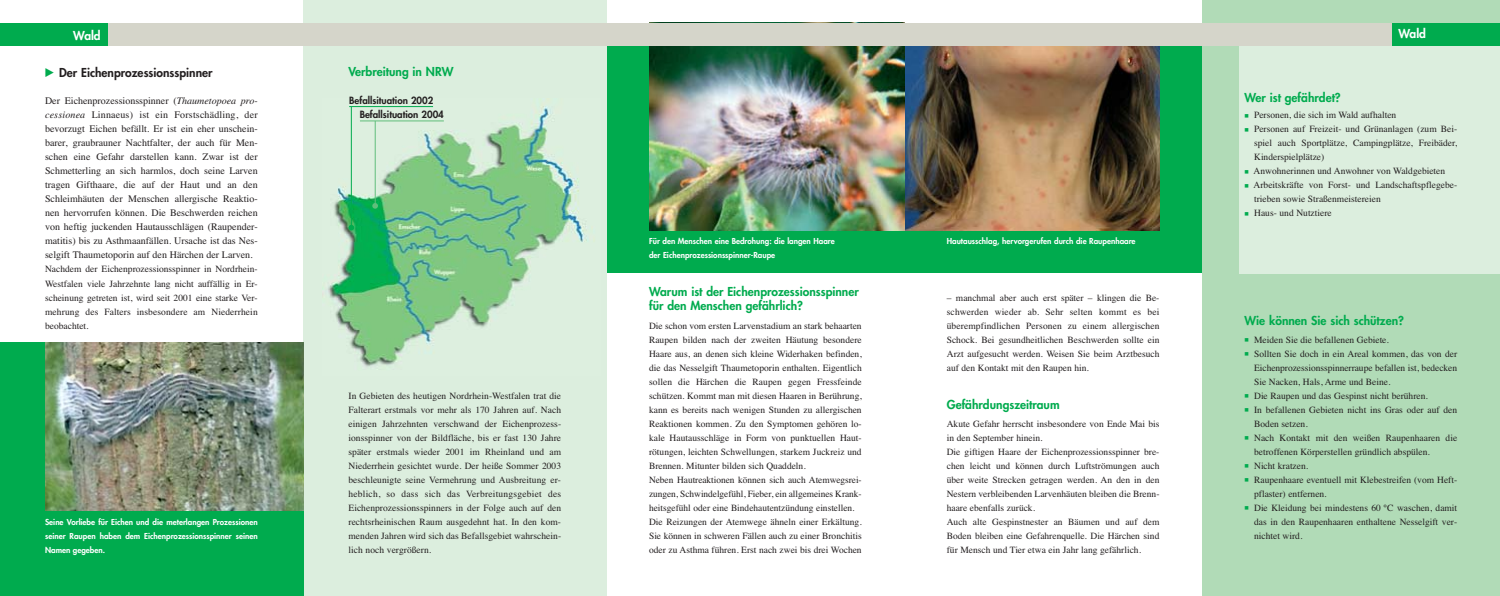
<style>
.page{position:relative;width:1500px;height:596px;background:#fff}
.page>*{position:absolute;margin:0;border:0;box-sizing:border-box;transform-origin:0 0}
.t1{font:800 12px/14px "Futura";color:#00ab4e}
.t2{font:800 12px "Futura";color:#231f20}
.t3{font:800 12px "Futura";color:#fff}
.t4{font:10px/14px "Times";color:#231f20;text-align:justify}
.t5{font:800 9.7px "Futura";color:#231f20}
.t6{font:9.5px/14px "Times";color:#231f20}
.t7{font:800 8px/14px "Futura";color:#fff;text-align:justify}
.s1{font-style:italic}
</style>
<div class="page">
<div style="left:1202px;top:0;width:298px;height:595px;background:#b1dbb7"></div>
<div style="left:606px;top:23px;width:596px;height:249px;background:#00ab4e"></div>
<img style="left:904px;top:45px;width:255px;height:185px">
<img style="left:649px;top:45px;width:255px;height:185px">
<div style="left:303px;top:0;width:303px;height:595px;background:#dceede"></div>
<div style="left:1239px;top:37px;width:261px;height:236px;background:#dceede"></div>
<div style="left:107px;top:23px;width:1393px;height:22px;background:#d5d5ca"></div>
<div style="left:0;top:342px;width:303px;height:253px;background:#00ab4e"></div>
<img style="left:328px;top:106px;width:259px;height:261px">
<img style="left:45px;top:342px;width:258px;height:168px">
<div style="left:0;top:23px;width:107px;height:22px;background:#00ab4e"></div>
<svg style="left:348px;top:225px;width:6px;height:5px"></svg>
<svg style="left:372px;top:203px;width:6px;height:5px"></svg>
<hr style="left:349px;top:106px;width:84px;height:1px;background:#00ab4e">
<hr style="left:360px;top:121px;width:84px;height:1px;background:#60be7b">
<div style="left:1392px;top:23px;width:108px;height:22px;background:#00ab4e"></div>
<hr style="left:351px;top:107px;width:1px;height:120px;background:#00ab4e">
<hr style="left:375px;top:121px;width:1px;height:83px;background:#60be7b">
<p class="t3" style="left:73px;top:29px;width:29px">Wald</p>
<p class="t2" style="left:59px;top:66px;width:155px">Der Eichenprozessionsspinner</p>
<p class="t4" style="left:45px;top:95px;width:214px">Der Eichenprozessionsspinner (<span class="s1">Thaumetopoea pro&shy;cessionea</span> Linnaeus) ist ein Forstschädling, der bevorzugt Eichen befällt. Er ist ein eher unschein&shy;barer, graubrauner Nachtfalter, der auch für Men&shy;schen eine Gefahr darstellen kann. Zwar ist der Schmetterling an sich harmlos, doch seine Larven tragen Gifthaare, die auf der Haut und an den Schleimhäuten der Menschen allergische Reaktio&shy;nen hervorrufen können. Die Beschwerden reichen von heftig juckenden Hautausschlägen (Raupender&shy;matitis) bis zu Asthmaanfällen. Ursache ist das Nes&shy;selgift Thaumetoporin auf den Härchen der Larven.</p>
<p class="t6" style="left:45px;top:263px;width:214px;text-align:justify">Nachdem der Eichenprozessionsspinner in Nordrhein-Westfalen viele Jahrzehnte lang nicht auffällig in Er&shy;scheinung getreten ist, wird seit 2001 eine starke Ver&shy;mehrung des Falters insbesondere am Niederrhein beobachtet.</p>
<p class="t7" style="left:45px;top:515px;width:214px">Seine Vorliebe für Eichen und die meterlangen Prozessionen seiner Raupen haben dem Eichenprozessionsspinner seinen Namen gegeben.</p>
<p class="t1" style="left:348px;top:66px;width:106px">Verbreitung in NRW</p>
<p class="t5" style="left:349px;top:96px;width:86px">Befallsituation 2002</p>
<p class="t5" style="left:360px;top:110px;width:86px">Befallsituation 2004</p>
<p class="t6" style="left:348px;top:389px;width:214px;text-align:justify">In Gebieten des heutigen Nordrhein-Westfalen trat die Falterart erstmals vor mehr als 170 Jahren auf. Nach einigen Jahrzehnten verschwand der Eichenprozess&shy;ionsspinner von der Bildfläche, bis er fast 130 Jahre später erstmals wieder 2001 im Rheinland und am Niederrhein gesichtet wurde. Der heiße Sommer 2003 beschleunigte seine Vermehrung und Ausbreitung er&shy;heblich, so dass sich das Verbreitungsgebiet des Eichenprozessionsspinners in der Folge auch auf den rechtsrheinischen Raum ausgedehnt hat. In den kom&shy;menden Jahren wird sich das Befallsgebiet wahrschein&shy;lich noch vergrößern.</p>
<p class="t7" style="left:649px;top:235px;width:187px">Für den Menschen eine Bedrohung: die langen Haare der Eichenprozessionsspinner-Raupe</p>
<p class="t1" style="left:649px;top:285px;width:211px">Warum ist der Eichenprozessionsspinner für den Menschen gefährlich?</p>
<p class="t6" style="left:649px;top:319px;width:214px">Die schon vom ersten Larvenstadium an stark behaarten Raupen bilden nach der zweiten Häutung besondere Haare aus, an denen sich kleine Widerhaken befinden, die das Nesselgift Thaumetoporin enthalten. Eigentlich sollen die Härchen die Raupen gegen Fressfeinde schützen. Kommt man mit diesen Haaren in Berührung, kann es bereits nach wenigen Stunden zu allergischen Reaktionen kommen. Zu den Symptomen gehören lo&shy;kale Hautausschläge in Form von punktuellen Haut&shy;rötungen, leichten Schwellungen, starkem Juckreiz und Brennen. Mitunter bilden sich Quaddeln.<br>Neben Hautreaktionen können sich auch Atemwegsrei&shy;zungen, Schwindelgefühl, Fieber, ein allgemeines Krank&shy;heitsgefühl oder eine Bindehautentzündung einstellen.<br>Die Reizungen der Atemwege ähneln einer Erkältung.<br>Sie können in schweren Fällen auch zu einer Bronchitis oder zu Asthma führen. Erst nach zwei bis drei Wochen</p>
<p class="t7" style="left:947px;top:235px;width:190px">Hautausschlag, hervorgerufen durch die Raupenhaare</p>
<p class="t6" style="left:947px;top:291px;width:214px;text-align:justify">– manchmal aber auch erst später – klingen die Be&shy;schwerden wieder ab. Sehr selten kommt es bei überempfindlichen Personen zu einem allergischen Schock. Bei gesundheitlichen Beschwerden sollte ein Arzt aufgesucht werden. Weisen Sie beim Arztbesuch auf den Kontakt mit den Raupen hin.</p>
<p class="t1" style="left:947px;top:398px;width:114px">Gefährdungszeitraum</p>
<p class="t6" style="left:947px;top:417px;width:214px">Akute Gefahr herrscht insbesondere von Ende Mai bis in den September hinein.<br>Die giftigen Haare der Eichenprozessionsspinner bre&shy;chen leicht und können durch Luftströmungen auch über weite Strecken getragen werden. An den in den Nestern verbleibenden Larvenhäuten bleiben die Brenn&shy;haare ebenfalls zurück.<br>Auch alte Gespinstnester an Bäumen und auf dem Boden bleiben eine Gefahrenquelle. Die Härchen sind für Mensch und Tier etwa ein Jahr lang gefährlich.</p>
<p class="t1" style="left:1244px;top:92px;width:98px">Wer ist gefährdet?</p>
<p class="t3" style="left:1398px;top:27px;width:29px">Wald</p>
<p class="t6" style="left:1253px;top:109px;width:205px">Personen, die sich im Wald aufhalten<br>Personen auf Freizeit- und Grünanlagen (zum Bei&shy;spiel auch Sportplätze, Campingplätze, Freibäder, Kinderspielplätze)<br>Anwohnerinnen und Anwohner von Waldgebieten Arbeitskräfte von Forst- und Landschaftspflegebe&shy;trieben sowie Straßenmeistereien<br>Haus- und Nutztiere</p>
<p class="t1" style="left:1244px;top:314px;width:161px">Wie können Sie sich schützen?</p>
<p class="t6" style="left:1254px;top:333px;width:205px">Meiden Sie die befallenen Gebiete.<br>Sollten Sie doch in ein Areal kommen, das von der Eichenprozessionsspinnerraupe befallen ist, bedecken Sie Nacken, Hals, Arme und Beine.<br>Die Raupen und das Gespinst nicht berühren.<br>In befallenen Gebieten nicht ins Gras oder auf den Boden setzen.<br>Nach Kontakt mit den weißen Raupenhaaren die betroffenen Körperstellen gründlich abspülen.<br>Nicht kratzen.<br>Raupenhaare eventuell mit Klebestreifen (vom Heft&shy;pflaster) entfernen.<br>Die Kleidung bei mindestens 60 °C waschen, damit das in den Raupenhaaren enthaltene Nesselgift ver&shy;nichtet wird.</p>
</div>
